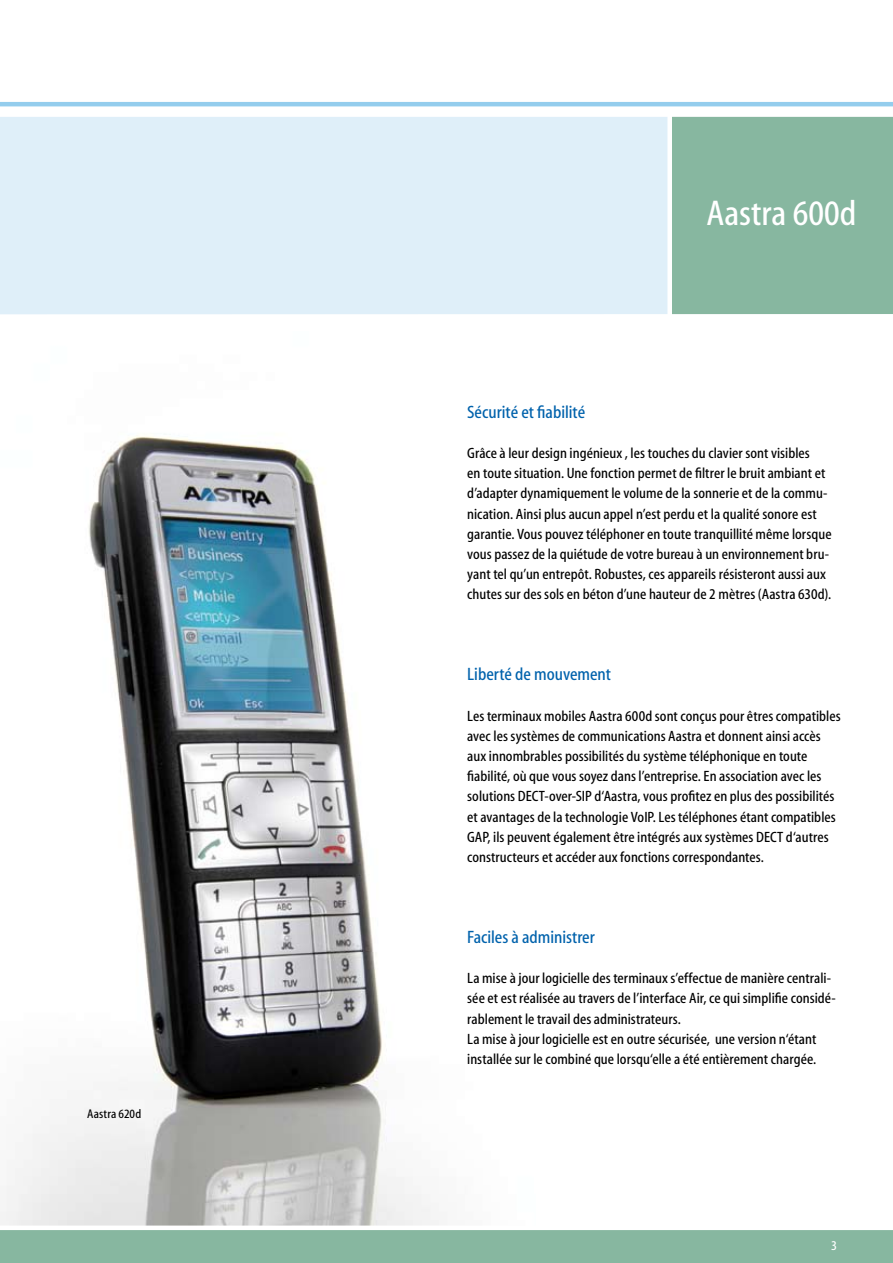
<style>
.page{position:relative;width:893px;height:1263px;background:#fff}
.page>*{position:absolute;margin:0;border:0;box-sizing:border-box;transform-origin:0 0}
.t1{font:36px "Myriad De Te We";color:#fff}
.t2{font:18px "Myriad De Te We";color:#0062ac}
.t3{font:15px/20.2px "Myriad De Te We";letter-spacing:.005em;color:#000}
.t4{font:13.5px "Myriad De Te We";color:#fff}
.t5{font:12.75px "Myriad De Te We";letter-spacing:.01em;color:#000}
</style>
<div class="page">
<div style="left:0;top:1225px;width:893px;height:38px;background:#87b7a0"></div>
<img style="left:0;top:435px;width:439px;height:790px">
<div style="left:670px;top:115px;width:223px;height:202px;background:#87b7a0"></div>
<div style="left:0;top:115px;width:670px;height:202px;background:#dfeff9"></div>
<hr style="left:0;top:102px;width:893px;height:4px;background:#94cded">
<div style="left:0;top:314px;width:893px;height:5px;background:#fff"></div>
<div style="left:0;top:112px;width:893px;height:5px;background:#fff"></div>
<div style="left:667px;top:115px;width:5px;height:202px;background:#fff"></div>
<div style="left:0;top:1225px;width:893px;height:5px;background:#fff"></div>
<p class="t5" style="left:87px;top:1108px;width:56px">Aastra 620d</p>
<h1 class="t1" style="left:706px;top:195px;width:151px">Aastra 600d</h1>
<p class="t2" style="left:467px;top:403px;width:120px">Sécurité et fiabilité</p>
<p class="t3" style="left:467px;top:443px;width:366px">Grâce à leur design ingénieux , les touches du clavier sont visibles<br>en toute situation. Une fonction permet de filtrer le bruit ambiant et d’adapter dynamiquement le volume de la sonnerie et de la commu&shy;nication. Ainsi plus aucun appel n’est perdu et la qualité sonore est garantie. Vous pouvez téléphoner en toute tranquillité même lorsque vous passez de la quiétude de votre bureau à un environnement bru&shy;yant tel qu’un entrepôt. Robustes, ces appareils résisteront aussi aux chutes sur des sols en béton d’une hauteur de 2 mètres (Aastra 630d).</p>
<p class="t2" style="left:467px;top:665px;width:145px">Liberté de mouvement</p>
<p class="t3" style="left:467px;top:706px;width:375px">Les terminaux mobiles Aastra 600d sont conçus pour êtres compatibles avec les systèmes de communications Aastra et donnent ainsi accès aux innombrables possibilités du système téléphonique en toute fiabilité, où que vous soyez dans l’entreprise. En association avec les solutions DECT-over-SIP d‘Aastra, vous profitez en plus des possibilités et avantages de la technologie VoIP. Les téléphones étant compatibles GAP, ils peuvent également être intégrés aux systèmes DECT d‘autres constructeurs et accéder aux fonctions correspondantes.</p>
<p class="t2" style="left:467px;top:928px;width:129px">Faciles à administrer</p>
<p class="t3" style="left:467px;top:969px;width:370px">La mise à jour logicielle des terminaux s’effectue de manière centrali&shy;sée et est réalisée au travers de l’interface Air, ce qui simplifie considé&shy;rablement le travail des administrateurs.<br>La mise à jour logicielle est en outre sécurisée, une version n‘étant installée sur le combiné que lorsqu‘elle a été entièrement chargée.</p>
<p class="t4" style="left:831px;top:1238px;width:7px">3</p>
</div>
